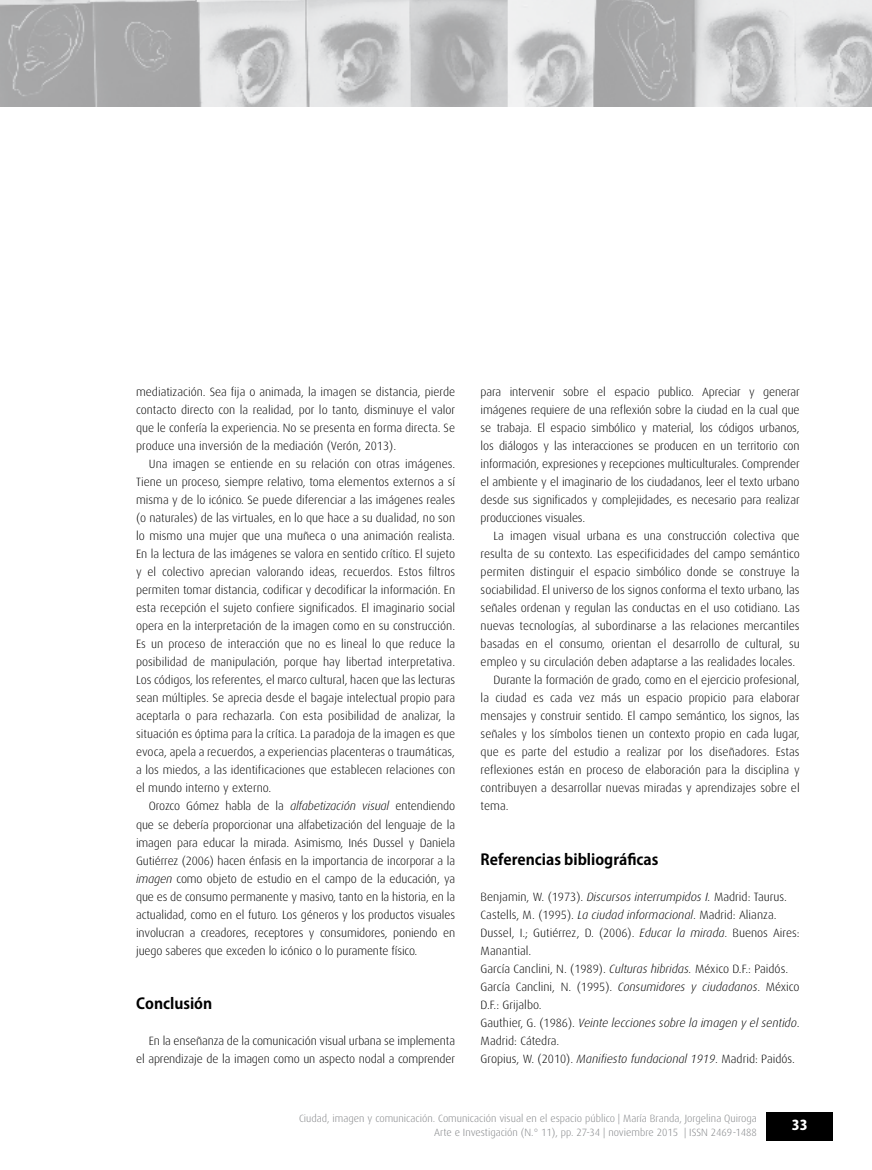
<style>
.page{position:relative;width:872px;height:1170px;background:#fff}
.page>*{position:absolute;margin:0;border:0;box-sizing:border-box;transform-origin:0 0}
.t1{font:700 15px "Koz Go Pro";color:#000}
.t2{font:800 13.5px "Koz Go Pro";color:#fff}
.t3{font:300 12px/18px "Dax";color:#000;text-align:justify}
.t4{font:300 10.5px/13.5px "Dax";color:#808285;text-align:right}
.s1{font-style:italic}
</style>
<div class="page">
<img style="left:0;top:0;width:872px;height:107px">
<div style="left:766px;top:1111px;width:67px;height:29px;background:#000"></div>
<p class="t3" style="left:136px;top:383px;width:320px">mediatización. Sea fija o animada, la imagen se distancia, pierde contacto directo con la realidad, por lo tanto, disminuye el valor que le confería la experiencia. No se presenta en forma directa. Se produce una inversión de la mediación (Verón, 2013).</p>
<p class="t3" style="left:136px;top:455px;width:320px;text-indent:13px">Una imagen se entiende en su relación con otras imágenes.<br>Tiene un proceso, siempre relativo, toma elementos externos a sí misma y de lo icónico. Se puede diferenciar a las imágenes reales (o naturales) de las virtuales, en lo que hace a su dualidad, no son lo mismo una mujer que una muñeca o una animación realista.<br>En la lectura de las imágenes se valora en sentido crítico. El sujeto y el colectivo aprecian valorando ideas, recuerdos. Estos filtros permiten tomar distancia, codificar y decodificar la información. En esta recepción el sujeto confiere significados. El imaginario social opera en la interpretación de la imagen como en su construcción.<br>Es un proceso de interacción que no es lineal lo que reduce la posibilidad de manipulación, porque hay libertad interpretativa.<br>Los códigos, los referentes, el marco cultural, hacen que las lecturas sean múltiples. Se aprecia desde el bagaje intelectual propio para aceptarla o para rechazarla. Con esta posibilidad de analizar, la situación es óptima para la crítica. La paradoja de la imagen es que evoca, apela a recuerdos, a experiencias placenteras o traumáticas, a los miedos, a las identificaciones que establecen relaciones con el mundo interno y externo.</p>
<p class="t3" style="left:136px;top:797px;width:320px;text-indent:13px">Orozco Gómez habla de la <span class="s1">alfabetización visual</span> entendiendo que se debería proporcionar una alfabetización del lenguaje de la imagen para educar la mirada. Asimismo, Inés Dussel y Daniela Gutiérrez (2006) hacen énfasis en la importancia de incorporar a la <span class="s1">imagen</span> como objeto de estudio en el campo de la educación, ya que es de consumo permanente y masivo, tanto en la historia, en la actualidad, como en el futuro. Los géneros y los productos visuales involucran a creadores, receptores y consumidores, poniendo en juego saberes que exceden lo icónico o lo puramente físico.</p>
<p class="t1" style="left:136px;top:993px;width:78px">Conclusión</p>
<p class="t3" style="left:136px;top:1031px;width:320px;text-align:right">En la enseñanza de la comunicación visual urbana se implementa<br>el aprendizaje de la imagen como un aspecto nodal a comprender</p>
<p class="t3" style="left:480px;top:383px;width:320px">para intervenir sobre el espacio publico. Apreciar y generar imágenes requiere de una reflexión sobre la ciudad en la cual que se trabaja. El espacio simbólico y material, los códigos urbanos, los diálogos y las interacciones se producen en un territorio con información, expresiones y recepciones multiculturales. Comprender el ambiente y el imaginario de los ciudadanos, leer el texto urbano desde sus significados y complejidades, es necesario para realizar producciones visuales.</p>
<p class="t3" style="left:493px;top:527px;width:308px">La imagen visual urbana es una construcción colectiva que</p>
<p class="t3" style="left:480px;top:545px;width:320px">resulta de su contexto. Las especificidades del campo semántico</p>
<p class="t3" style="left:480px;top:563px;width:320px">permiten distinguir el espacio simbólico donde se construye la</p>
<p class="t3" style="left:480px;top:581px;width:320px">sociabilidad. El universo de los signos conforma el texto urbano, las</p>
<p class="t3" style="left:480px;top:599px;width:320px">señales ordenan y regulan las conductas en el uso cotidiano. Las</p>
<p class="t3" style="left:480px;top:617px;width:320px">nuevas tecnologías, al subordinarse a las relaciones mercantiles</p>
<p class="t3" style="left:480px;top:635px;width:320px">basadas en el consumo, orientan el desarrollo de cultural, su</p>
<p class="t3" style="left:480px;top:653px;width:316px">empleo y su circulación deben adaptarse a las realidades locales.</p>
<p class="t3" style="left:493px;top:671px;width:308px">Durante la formación de grado, como en el ejercicio profesional,</p>
<p class="t3" style="left:480px;top:689px;width:320px">la ciudad es cada vez más un espacio propicio para elaborar</p>
<p class="t3" style="left:480px;top:707px;width:320px">mensajes y construir sentido. El campo semántico, los signos, las</p>
<p class="t3" style="left:480px;top:725px;width:320px">señales y los símbolos tienen un contexto propio en cada lugar,</p>
<p class="t3" style="left:480px;top:743px;width:320px">que es parte del estudio a realizar por los diseñadores. Estas</p>
<p class="t3" style="left:480px;top:761px;width:320px">reflexiones están en proceso de elaboración para la disciplina y</p>
<p class="t3" style="left:480px;top:779px;width:320px">contribuyen a desarrollar nuevas miradas y aprendizajes sobre el</p>
<p class="t3" style="left:480px;top:797px;width:29px">tema.</p>
<p class="t1" style="left:480px;top:849px;width:179px">Referencias bibliográficas</p>
<p class="t3" style="left:480px;top:887px;width:320px;text-align:left">Benjamin, W. (1973). <span class="s1">Discursos interrumpidos I.</span> Madrid: Taurus.<br>Castells, M. (1995). <span class="s1">La ciudad informacional</span>. Madrid: Alianza.<br>Dussel, I.; Gutiérrez, D. (2006). <span class="s1">Educar la mirada</span>. Buenos Aires:<br>Manantial.<br>García Canclini, N. (1989). <span class="s1">Culturas hibridas.</span> México D.F.: Paidós.<br>García Canclini, N. (1995). <span class="s1">Consumidores y ciudadanos</span>. México D.F.: Grijalbo.<br>Gauthier, G. (1986). <span class="s1">Veinte lecciones sobre la imagen y el sentido</span>.<br>Madrid: Cátedra.<br>Gropius, W. (2010). <span class="s1">Manifiesto fundacional 1919</span>. Madrid: Paidós.</p>
<p class="t4" style="left:299px;top:1111px;width:459px">Ciudad, imagen y comunicación. Comunicación visual en el espacio público | María Branda, Jorgelina Quiroga<br>Arte e Investigación (N.° 11), pp. 27-34 | noviembre 2015 | ISSN 2469-1488</p>
<p class="t2" style="left:792px;top:1116px;width:17px">33</p>
</div>
